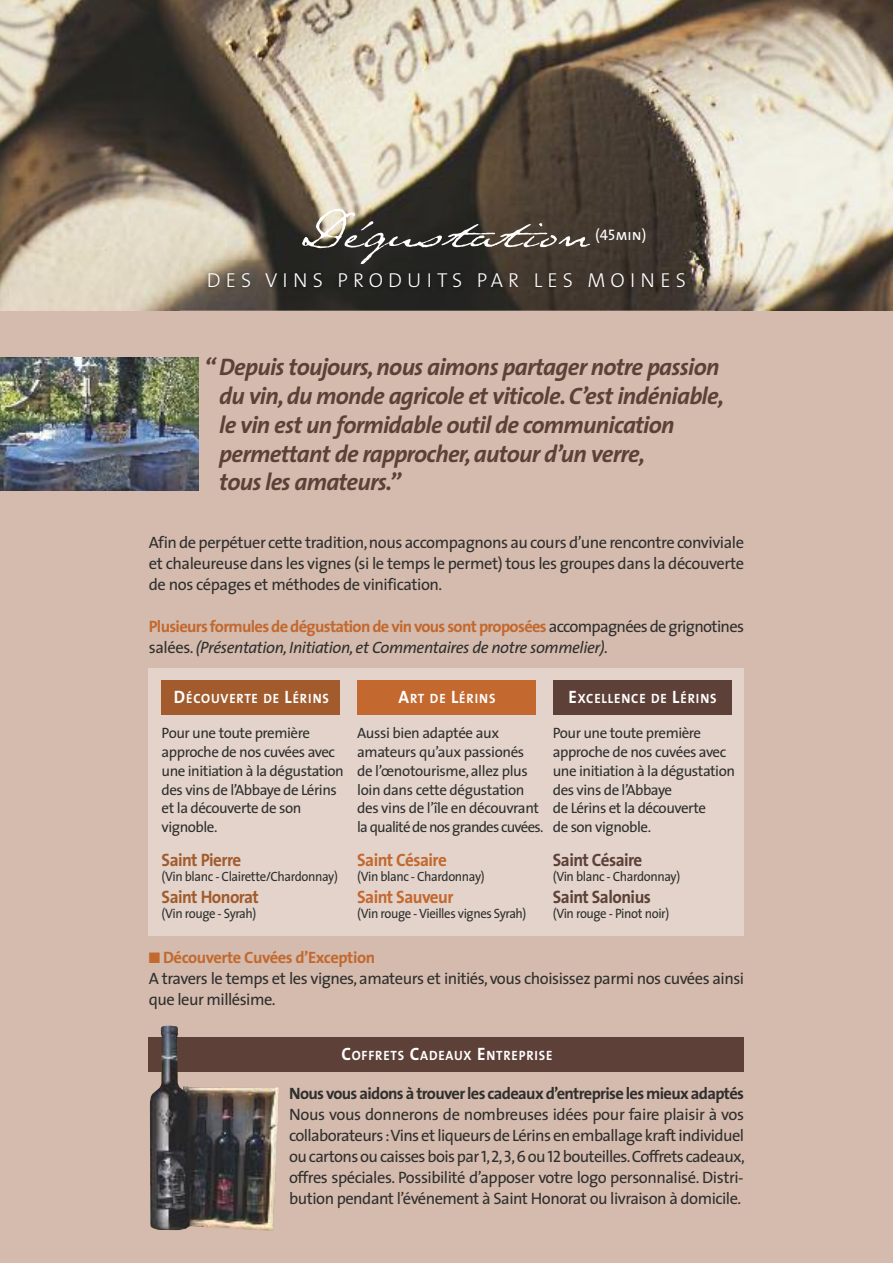
<style>
.page{position:relative;width:893px;height:1263px;background:#d4bbad}
.page>*{position:absolute;margin:0;border:0;box-sizing:border-box;transform-origin:0 0}
.t1{font:62.25px "Texas Hero";color:#fff}
.t2{font:italic 700 24px/28.8px "The Sans";letter-spacing:-.03em;color:#5d4037}
.t3{font:300 20.25px "The Sans";letter-spacing:.25em;color:#fff}
.t4{font:700 18px "The Sans";letter-spacing:-.03em;color:#5d4037;scale:.95 1}
.t5{font:700 18px "The Sans";letter-spacing:-.03em;color:#c3682e;scale:.95 1}
.t6{font:700 18px "The Sans";letter-spacing:-.03em;color:#a15b2c;scale:.95 1}
.t7{font:16.5px/21px "The Sans";letter-spacing:-.03em;color:#2f2f2e;text-align:justify}
.t8{font:italic 16.5px/21px "The Sans";letter-spacing:-.025em;color:#2f2f2e}
.t9{font:700 16.5px "The Sans";letter-spacing:-.04em;color:#2f2f2e}
.t10{font:15.3px "The Sans Caps";color:#fff}
.t11{font:15px/18.8px "The Sans";letter-spacing:-.03em;color:#2f2f2e}
.t12{font:13.5px "The Sans";letter-spacing:-.03em;color:#2f2f2e;scale:.95 1}
.t13{font:700 13.5px "The Sans";letter-spacing:.065em;color:#fff;scale:.95 1}
.s1{font-weight:700;font-style:normal;color:#c3682e}
.s2{font-style:normal}
.s3{font-size:18px}
.s4{color:#c3682e}
.s5{font-weight:700;color:#c3682e}
.s6{font-family:"The Sans Caps"}
</style>
<div class="page">
<img style="left:0;top:0;width:893px;height:310px">
<img style="left:180px;top:260px;width:536px;height:51px">
<div style="left:149px;top:1037px;width:595px;height:34px;background:#5d4037"></div>
<img style="left:150px;top:1025px;width:129px;height:206px">
<div style="left:149px;top:668px;width:595px;height:267px;background:#e3d3ca"></div>
<div style="left:162px;top:680px;width:178px;height:34px;background:#a15b2c"></div>
<div style="left:357px;top:680px;width:179px;height:34px;background:#c3682e"></div>
<div style="left:553px;top:680px;width:178px;height:34px;background:#5d4037"></div>
<img style="left:0;top:357px;width:199px;height:134px">
<h1 class="t1" style="left:302px;top:188px;width:290px">Dégustation</h1>
<p class="t3" style="left:207px;top:272px;width:481px">DES VINS PRODUITS PAR LES MOINES</p>
<p class="t10" style="left:595px;top:230px;width:53px">(45min)</p>
<h2 class="t2" style="left:219px;top:355px;width:506px;text-indent:-15px">“ Depuis toujours,nous aimons partager notre passion du vin,du monde agricole et viticole.C’est indéniable, le vin est un formidable outil de communication permettant de rapprocher,autour d’un verre,<br>tous les amateurs.”</h2>
<p class="t7" style="left:149px;top:534px;width:597px">Afin de perpétuer cette tradition,nous accompagnons au cours d’une rencontre conviviale et chaleureuse dans les vignes (si le temps le permet) tous les groupes dans la découverte de nos cépages et méthodes de vinification.</p>
<p class="t8" style="left:149px;top:618px;width:597px"><span class="s1">Plusieurs formules de dégustation de vin vous sont proposées</span> <span class="s2">accompagnées de grignotines salées.</span>(Présentation,Initiation,et Commentaires de notre sommelier).</p>
<p class="t13" style="left:174px;top:693px;width:165px"><span class="s3">D</span>ÉCOUVERTE DE <span class="s3">L</span>ÉRINS</p>
<p class="t13" style="left:399px;top:693px;width:103px"><span class="s3">A</span>RT DE <span class="s3">L</span>ÉRINS</p>
<p class="t13" style="left:569px;top:693px;width:157px"><span class="s3">E</span>XCELLENCE DE <span class="s3">L</span>ÉRINS</p>
<p class="t11" style="left:162px;top:725px;width:184px">Pour une toute première approche de nos cuvées avec une initiation à la dégustation des vins de l’Abbaye de Lérins et la découverte de son vignoble.</p>
<p class="t6" style="left:162px;top:853px;width:85px">Saint Pierre</p>
<p class="t12" style="left:162px;top:871px;width:187px">(Vin blanc - Clairette/Chardonnay)</p>
<p class="t6" style="left:162px;top:890px;width:104px">Saint Honorat</p>
<p class="t12" style="left:162px;top:908px;width:101px">(Vin rouge - Syrah)</p>
<p class="t11" style="left:357px;top:725px;width:188px">Aussi bien adaptée aux amateurs qu’aux passionés de l’œnotourisme,allez plus loin dans cette dégustation des vins de l’île en découvrant la qualité de nos grandes cuvées.</p>
<p class="t5" style="left:357px;top:853px;width:96px">Saint Césaire</p>
<p class="t12" style="left:357px;top:871px;width:136px">(Vin blanc - Chardonnay)</p>
<p class="t5" style="left:357px;top:890px;width:103px">Saint Sauveur</p>
<p class="t12" style="left:357px;top:908px;width:180px">(Vin rouge - Vieilles vignes Syrah)</p>
<p class="t11" style="left:553px;top:725px;width:184px">Pour une toute première approche de nos cuvées avec une initiation à la dégustation des vins de l’Abbaye<br>de Lérins et la découverte<br>de son vignoble.</p>
<p class="t4" style="left:553px;top:853px;width:96px">Saint Césaire</p>
<p class="t12" style="left:553px;top:871px;width:136px">(Vin blanc - Chardonnay)</p>
<p class="t4" style="left:553px;top:890px;width:105px">Saint Salonius</p>
<p class="t12" style="left:553px;top:908px;width:124px">(Vin rouge - Pinot noir)</p>
<p class="t7" style="left:149px;top:948px;width:597px;text-align:left"><span class="s4">■</span> <span class="s5">Découverte Cuvées d’Exception<br></span>A travers le temps et les vignes,amateurs et initiés, vous choisissez parmi nos cuvées ainsi que leur millésime.</p>
<p class="t13" style="left:342px;top:1051px;width:224px"><span class="s3">C</span>OFFRETS <span class="s3">C</span>ADEAUX <span class="s3">E</span>NTREPRISE</p>
<p class="t9" style="left:289px;top:1087px;width:456px">Nous vous aidons à trouver les cadeaux d’entreprise les mieux adaptés</p>
<p class="t7" style="left:289px;top:1106px;width:457px">Nous vous donnerons de nombreuses idées pour faire plaisir à vos collaborateurs :Vins et liqueurs de Lérins en emballage kraft individuel ou cartons ou caisses bois par <span class="s6">1,2,3,6</span> ou <span class="s6">12</span> bouteilles.Coffrets cadeaux, offres spéciales. Possibilité d’apposer votre logo personnalisé. Distri&shy;bution pendant l’événement à Saint Honorat ou livraison à domicile.</p>
</div>
